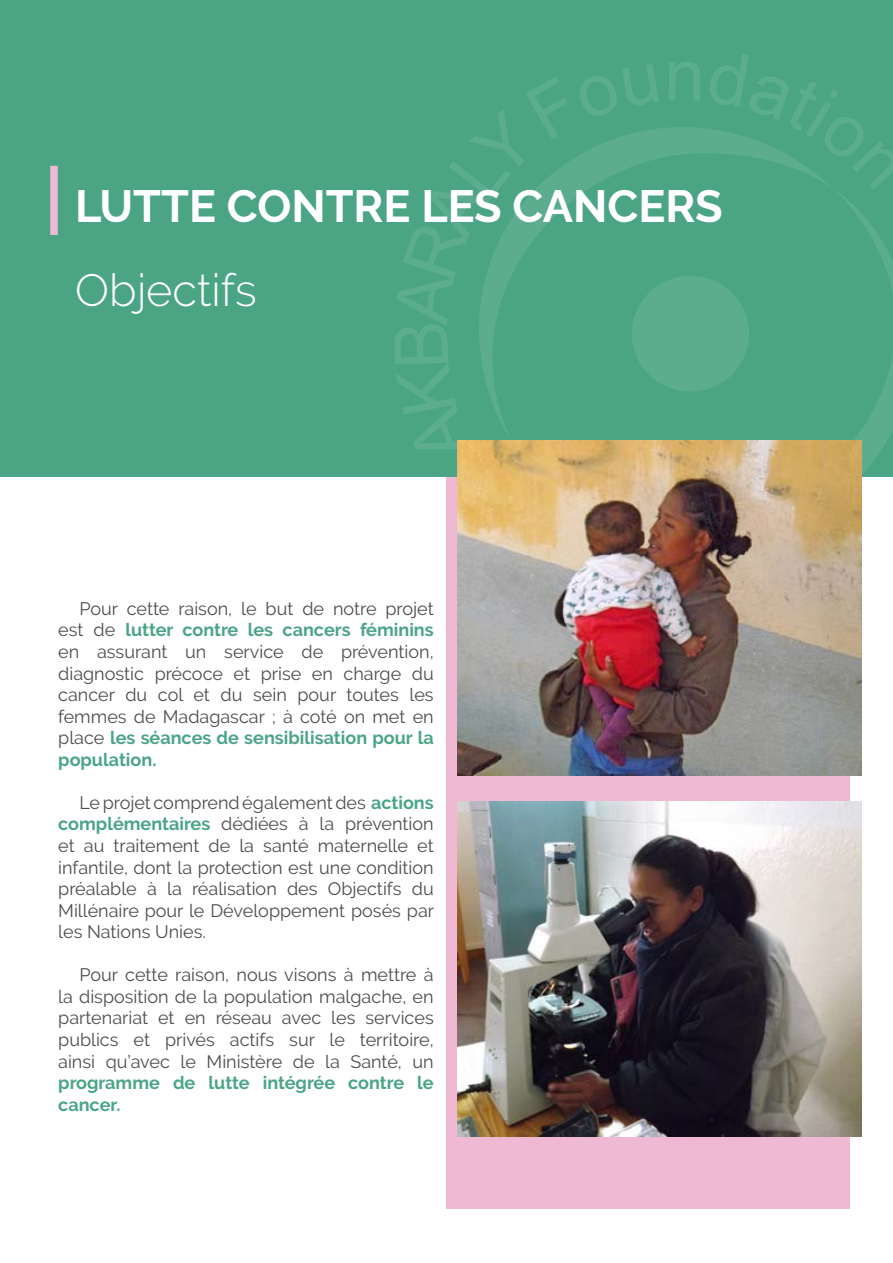
<style>
.page{position:relative;width:893px;height:1263px;background:#fff}
.page>*{position:absolute;margin:0;border:0;box-sizing:border-box;transform-origin:0 0}
.t1{font:700 45px "Raleway";color:#fff}
.t2{font:300 45px "Raleway";color:#fff}
.t3{font:18px/21.6px "Raleway";color:#4d4d4f;text-align:justify}
.s1{font-weight:700;color:#4ba585}
</style>
<div class="page">
<div style="left:446px;top:476px;width:404px;height:733px;background:#efb9d4"></div>
<div style="left:0;top:0;width:893px;height:476px;background:#4ba585"></div>
<svg style="left:836px;top:191px;width:57px;height:365px"></svg>
<svg style="left:395px;top:77px;width:172px;height:372px"></svg>
<svg style="left:580px;top:64px;width:79px;height:52px"></svg>
<svg style="left:669px;top:62px;width:31px;height:39px"></svg>
<svg style="left:710px;top:54px;width:183px;height:135px"></svg>
<svg style="left:479px;top:127px;width:354px;height:313px"></svg>
<div style="left:632px;top:276px;width:117px;height:115px;background:#5cad90;border-radius:50%"></div>
<div style="left:50px;top:166px;width:8px;height:69px;background:#efb9d4"></div>
<img style="left:457px;top:440px;width:404px;height:335px">
<img style="left:457px;top:801px;width:404px;height:335px">
<p class="t1" style="left:75px;top:180px;width:649px">LUTTE CONTRE LES CANCERS</p>
<p class="t2" style="left:75px;top:264px;width:183px">Objectifs</p>
<p class="t3" style="left:58px;top:597px;width:377px;text-indent:21px">Pour cette raison, le but de notre projet est de <span class="s1">lutter contre les cancers féminins </span>en assurant un service de prévention, diagnostic précoce et prise en charge du cancer du col et du sein pour toutes les femmes de Madagascar ; à coté on met en place <span class="s1">les séances de sensibilisation pour la population.</span></p>
<p class="t3" style="left:58px;top:791px;width:377px;text-indent:21px">Le projet comprend également des <span class="s1">actions complémentaires</span> dédiées à la prévention et au traitement de la santé maternelle et infantile, dont la protection est une condition préalable à la réalisation des Objectifs du Millénaire pour le Développement posés par les Nations Unies.</p>
<p class="t3" style="left:58px;top:964px;width:377px;text-indent:21px">Pour cette raison, nous visons à mettre à la disposition de la population malgache, en partenariat et en réseau avec les services publics et privés actifs sur le territoire, ainsi qu’avec le Ministère de la Santé, un <span class="s1">programme de lutte intégrée contre le cancer.</span></p>
</div>
